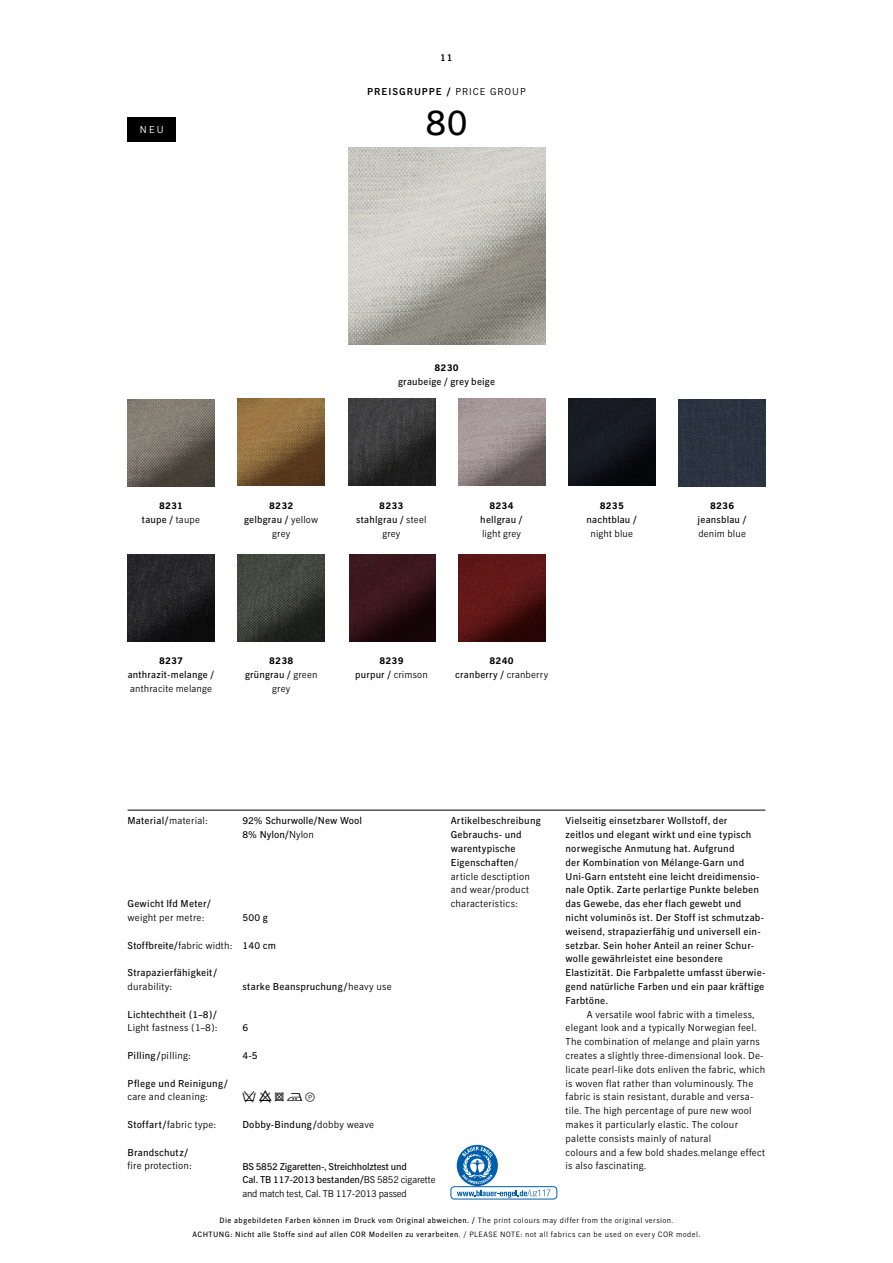
<style>
.page{position:relative;width:893px;height:1263px;background:#fff}
.page>*{position:absolute;margin:0;border:0;box-sizing:border-box;transform-origin:0 0}
.t1{font:35.25px "Cor Inter";color:#000}
.t2{font:13.5px "Textile LH Pi Two";color:#000}
.t3{font:9.75px/13.8px "Cor Inter";letter-spacing:.02em;color:#000}
.t4{font:300 9.75px/13.8px "Cor Inter";letter-spacing:.02em;color:#000}
.t5{font:9.75px/13.8px "Cor Inter";color:#000}
.t6{font:500 9.75px "Cor Inter";letter-spacing:.1em;color:#000}
.t7{font:300 9.75px "Cor Inter";color:#fff}
.t8{font:9.6px/13.8px "Cor Inter";letter-spacing:.015em;color:#000;text-align:center}
.t9{font:9.6px/13.8px "Cor Inter";letter-spacing:-.02em;color:#000}
.t10{font:300 9.6px/13.8px "Cor Inter";letter-spacing:.015em;color:#000;text-align:center}
.t11{font:700 9.6px "Cor Inter";letter-spacing:.025em;color:#000}
.t12{font:7.5px/13.5px "Cor Inter";letter-spacing:.06em;color:#000;text-align:center}
.s1{font-weight:300}
.s2{font-weight:700}
.s3{font-weight:400}
.s4{font-family:"Textile LH Pi One"}
</style>
<div class="page">
<img style="left:348px;top:147px;width:197px;height:197px">
<img style="left:128px;top:400px;width:86px;height:86px">
<img style="left:238px;top:399px;width:87px;height:86px">
<img style="left:349px;top:399px;width:87px;height:86px">
<img style="left:458px;top:399px;width:87px;height:86px">
<img style="left:568px;top:399px;width:87px;height:86px">
<img style="left:678px;top:399px;width:87px;height:87px">
<div style="left:451px;top:1186px;width:106px;height:13px;border:1px solid #005da9;border-radius:4px"></div>
<svg style="left:457px;top:1145px;width:93px;height:53px"></svg>
<div style="left:128px;top:117px;width:48px;height:25px;background:#000"></div>
<hr style="left:128px;top:810px;width:637px;height:1px;background:#000">
<img style="left:128px;top:555px;width:86px;height:86px">
<img style="left:238px;top:554px;width:87px;height:87px">
<img style="left:349px;top:554px;width:87px;height:87px">
<img style="left:458px;top:554px;width:87px;height:87px">
<p class="t7" style="left:140px;top:124px;width:25px">NEU</p>
<p class="t6" style="left:440px;top:51px;width:14px">11</p>
<p class="t6" style="left:367px;top:85px;width:160px">PREISGRUPPE / <span class="s1">PRICE GROUP</span></p>
<h1 class="t1" style="left:425px;top:101px;width:44px">80</h1>
<p class="t11" style="left:434px;top:362px;width:26px">8230</p>
<p class="t8" style="left:398px;top:375px;width:98px">graubeige / grey beige</p>
<p class="t8" style="left:142px;top:499px;width:60px"><span class="s2">8231<br></span>taupe / <span class="s1">taupe</span></p>
<p class="t10" style="left:244px;top:499px;width:76px"><span class="s2">8232<br></span><span class="s3">gelbgrau /</span> yellow grey</p>
<p class="t8" style="left:356px;top:499px;width:72px"><span class="s2">8233<br></span>stahlgrau / <span class="s1">steel grey</span></p>
<p class="t11" style="left:489px;top:500px;width:26px">8234</p>
<p class="t8" style="left:480px;top:513px;width:44px">hellgrau /</p>
<p class="t10" style="left:482px;top:526px;width:41px">light grey</p>
<p class="t11" style="left:600px;top:500px;width:26px">8235</p>
<p class="t8" style="left:587px;top:513px;width:52px">nachtblau /</p>
<p class="t10" style="left:590px;top:526px;width:44px">night blue</p>
<p class="t11" style="left:159px;top:655px;width:26px">8237</p>
<p class="t8" style="left:128px;top:668px;width:88px">anthrazit-melange /</p>
<p class="t10" style="left:130px;top:682px;width:84px">anthracite melange</p>
<p class="t8" style="left:245px;top:654px;width:74px"><span class="s2">8238<br></span>grüngrau / <span class="s1">green grey</span></p>
<p class="t8" style="left:355px;top:654px;width:74px"><span class="s2">8239<br></span>purpur / <span class="s1">crimson</span></p>
<p class="t8" style="left:455px;top:654px;width:94px"><span class="s2">8240<br></span>cranberry / <span class="s1">cranberry</span></p>
<p class="t11" style="left:710px;top:500px;width:26px">8236</p>
<p class="t8" style="left:698px;top:513px;width:51px">jeansblau /</p>
<p class="t10" style="left:698px;top:526px;width:49px">denim blue</p>
<p class="t3" style="left:128px;top:814px;width:82px">Material/<span class="s1">material:</span></p>
<p class="t5" style="left:242px;top:814px;width:121px">92% Schurwolle/New Wool<br>8% Nylon/<span class="s1">Nylon</span></p>
<p class="t3" style="left:128px;top:897px;width:85px">Gewicht lfd Meter/</p>
<p class="t4" style="left:128px;top:911px;width:78px">weight per metre:</p>
<p class="t3" style="left:128px;top:938px;width:106px">Stoffbreite/<span class="s1">fabric width:</span></p>
<p class="t3" style="left:128px;top:966px;width:91px">Strapazierfähigkeit/</p>
<p class="t4" style="left:128px;top:980px;width:46px">durability:</p>
<p class="t3" style="left:128px;top:1007px;width:91px">Lichtechtheit (1–8)/</p>
<p class="t4" style="left:128px;top:1021px;width:91px">Light fastness (1–8):</p>
<p class="t3" style="left:128px;top:1049px;width:65px">Pilling/<span class="s1">pilling:</span></p>
<p class="t3" style="left:128px;top:1076px;width:102px">Pflege und Reinigung/</p>
<p class="t4" style="left:128px;top:1090px;width:82px">care and cleaning:</p>
<p class="t4" style="left:128px;top:1118px;width:90px"><span class="s3">Stoffart/</span>fabric type:</p>
<p class="t3" style="left:128px;top:1145px;width:63px">Brandschutz/</p>
<p class="t4" style="left:128px;top:1159px;width:66px">fire protection:</p>
<p class="t3" style="left:242px;top:911px;width:27px">500 g</p>
<p class="t3" style="left:242px;top:938px;width:35px">140 cm</p>
<p class="t3" style="left:242px;top:980px;width:151px">starke Beanspruchung/<span class="s1">heavy use</span></p>
<p class="t3" style="left:242px;top:1021px;width:7px">6</p>
<p class="t3" style="left:242px;top:1049px;width:17px">4-5</p>
<h2 class="t2" style="left:242px;top:1089px;width:75px">x 9 <span class="s4">4</span> +<span class="s4">W</span></h2>
<p class="t3" style="left:242px;top:1118px;width:133px">Dobby-Bindung/<span class="s1">dobby weave</span></p>
<p class="t9" style="left:242px;top:1159px;width:195px">BS 5852 Zigaretten-, Streichholztest und<br>Cal. TB 117-2013 bestanden/<span class="s1">BS 5852 cigarette and match test, Cal. TB 117-2013 passed</span></p>
<p class="t3" style="left:451px;top:814px;width:92px">Artikelbeschreibung<br>Gebrauchs- und warentypische<br>Eigenschaften<span class="s1">/ article desctiption and wear/product characteristics:</span></p>
<p class="t3" style="left:566px;top:814px;width:201px">Vielseitig einsetzbarer Wollstoff, der<br>zeitlos und elegant wirkt und eine typisch norwegische Anmutung hat. Aufgrund<br>der Kombination von Mélange-Garn und Uni-Garn entsteht eine leicht dreidimensio&shy;nale Optik. Zarte perlartige Punkte beleben das Gewebe, das eher flach gewebt und nicht voluminös ist. Der Stoff ist schmutzab&shy;weisend, strapazierfähig und universell ein&shy;setzbar. Sein hoher Anteil an reiner Schur&shy;wolle gewährleistet eine besondere Elastizität. Die Farbpalette umfasst überwie&shy;gend natürliche Farben und ein paar kräftige Farbtöne.</p>
<p class="t4" style="left:566px;top:1007px;width:201px;text-indent:21px">A versatile wool fabric with a timeless, elegant look and a typically Norwegian feel.<br>The combination of melange and plain yarns creates a slightly three-dimensional look. De&shy;licate pearl-like dots enliven the fabric, which is woven flat rather than voluminously. The fabric is stain resistant, durable and versa&shy;tile. The high percentage of pure new wool makes it particularly elastic. The colour palette consists mainly of natural<br>colours and a few bold shades.melange effect is also fascinating.</p>
<p class="t12" style="left:193px;top:1214px;width:509px">Die abgebildeten Farben können im Druck vom Original abweichen. / <span class="s1">The print colours may differ from the original version.<br></span>ACHTUNG: Nicht alle Stoffe sind auf allen COR Modellen zu verarbeiten<span class="s1">. / PLEASE NOTE: not all fabrics can be used on every COR model.</span></p>
</div>
